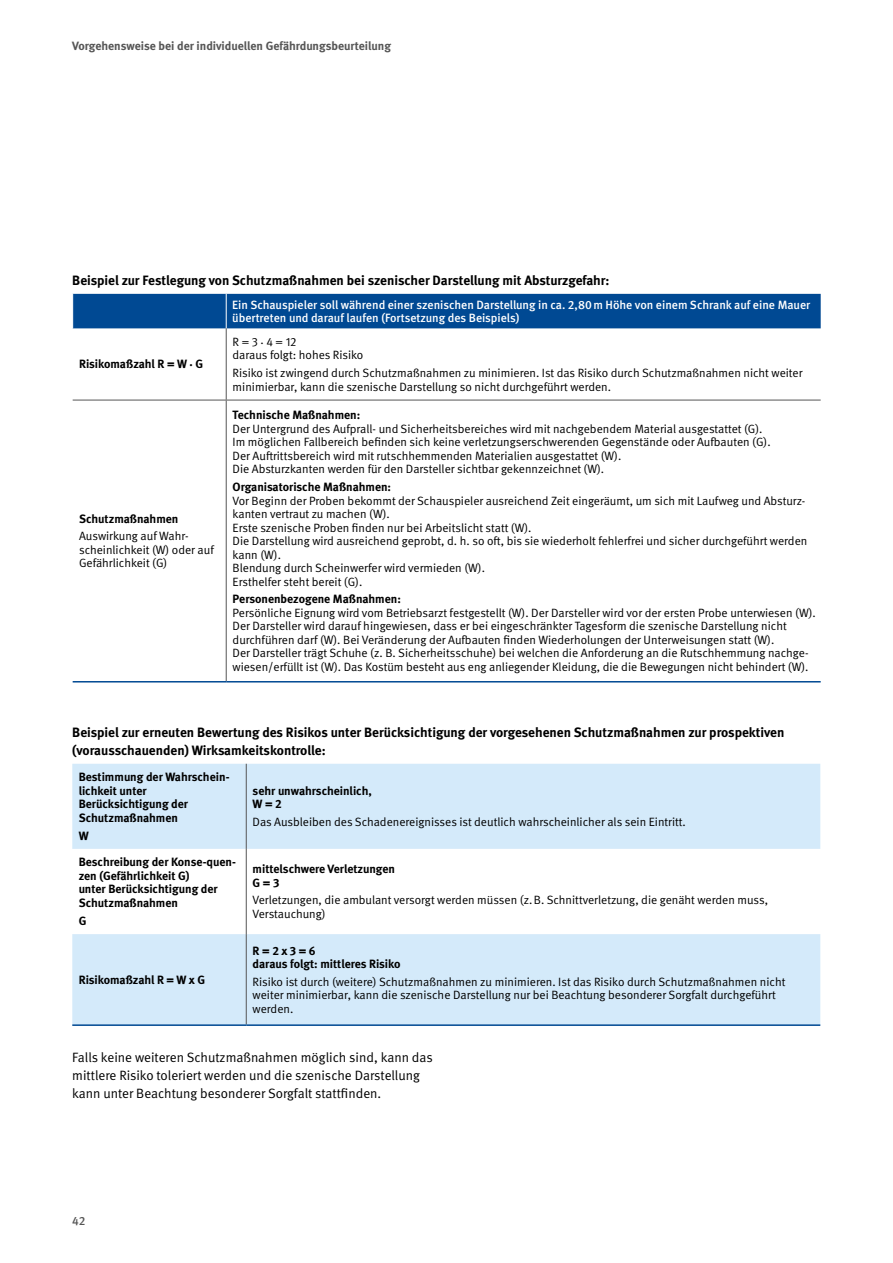
<style>
.page{position:relative;width:893px;height:1263px;background:#fff}
.page>*{position:absolute;margin:0;border:0;box-sizing:border-box;transform-origin:0 0}
.Fließtext_FT{font:700 13.5px/18px "DGUV Meta";color:#000}
.Fließtext_FT-2{font:13.5px/18px "DGUV Meta";color:#000}
.Tabellen_und_Graphen_TI{font:12px/13.5px "DGUV Meta";color:#000}
.Tabellen_und_Graphen_TI-2{font:700 12px/13.5px "DGUV Meta";color:#000}
.Tabellen_und_Graphen_TK{font:500 12px/13.5px "DGUV Meta";color:#fff}
.t1{font:700 12px "DGUV Meta";color:#565656}
.t2{font:500 12px "DGUV Meta";color:#565656}
</style>
<div class="page">
<div style="left:73px;top:294px;width:748px;height:34px;background:#004993"></div>
<hr style="left:226px;top:294px;width:1px;height:34px;background:#fff">
<hr style="left:226px;top:328px;width:1px;height:72px;background:#565656">
<hr style="left:226px;top:400px;width:1px;height:281px;background:#565656">
<hr style="left:73px;top:681px;width:153px;height:1px;background:#004993">
<hr style="left:226px;top:681px;width:595px;height:1px;background:#004993">
<hr style="left:73px;top:400px;width:153px;height:1px;background:#565656">
<hr style="left:226px;top:400px;width:595px;height:1px;background:#565656">
<div style="left:72px;top:764px;width:748px;height:260px;background:#d4eafa"></div>
<svg style="left:72px;top:849px;width:748px;height:85px"></svg>
<hr style="left:246px;top:764px;width:1px;height:85px;background:#565656">
<hr style="left:246px;top:849px;width:1px;height:85px;background:#565656">
<hr style="left:246px;top:934px;width:1px;height:90px;background:#565656">
<hr style="left:72px;top:1024px;width:174px;height:2px;background:#004993">
<hr style="left:246px;top:1024px;width:574px;height:2px;background:#004993">
<p class="t1" style="left:72px;top:39px;width:320px">Vorgehensweise bei der individuellen Gefährdungsbeurteilung</p>
<p class="Fließtext_FT" style="left:72px;top:272px;width:539px">Beispiel zur Festlegung von Schutzmaßnahmen bei szenischer Darstellung mit Absturzgefahr:</p>
<p class="Tabellen_und_Graphen_TK" style="left:232px;top:298px;width:580px">Ein Schauspieler soll während einer szenischen Darstellung in ca. 2,80m Höhe von einem Schrank auf eine Mauer übertreten und darauf laufen (Fortsetzung des Beispiels)</p>
<p class="Tabellen_und_Graphen_TI-2" style="left:79px;top:358px;width:126px">Risikomaßzahl R = W . G</p>
<p class="Tabellen_und_Graphen_TI" style="left:233px;top:335px;width:65px">R = 3 . 4 = 12</p>
<p class="Tabellen_und_Graphen_TI" style="left:233px;top:349px;width:132px">daraus folgt: hohes Risiko</p>
<p class="Tabellen_und_Graphen_TI" style="left:233px;top:367px;width:571px">Risiko ist zwingend durch Schutzmaßnahmen zu minimieren. Ist das Risiko durch Schutzmaßnahmen nicht weiter minimierbar, kann die szenische Darstellung so nicht durchgeführt werden.</p>
<p class="Tabellen_und_Graphen_TI-2" style="left:79px;top:512px;width:101px">Schutzmaßnahmen</p>
<p class="Tabellen_und_Graphen_TI" style="left:79px;top:530px;width:136px">Auswirkung auf Wahr&shy;scheinlichkeit (W) oder auf<br>Gefährlichkeit (G)</p>
<p class="Tabellen_und_Graphen_TI-2" style="left:233px;top:409px;width:129px">Technische Maßnahmen:</p>
<p class="Tabellen_und_Graphen_TI" style="left:233px;top:422px;width:531px">Der Untergrund des Aufprall- und Sicherheitsbereiches wird mit nachgebendem Material ausgestattet (G).</p>
<p class="Tabellen_und_Graphen_TI" style="left:233px;top:436px;width:540px">Im möglichen Fallbereich befinden sich keine verletzungserschwerenden Gegenstände oder Aufbauten (G).</p>
<p class="Tabellen_und_Graphen_TI" style="left:233px;top:449px;width:390px">Der Auftrittsbereich wird mit rutschhemmenden Materialien ausgestattet (W).</p>
<p class="Tabellen_und_Graphen_TI" style="left:233px;top:463px;width:373px">Die Absturzkanten werden für den Darsteller sichtbar gekennzeichnet (W).</p>
<p class="Tabellen_und_Graphen_TI-2" style="left:233px;top:480px;width:160px">Organisatorische Maßnahmen:</p>
<p class="Tabellen_und_Graphen_TI" style="left:233px;top:494px;width:574px">Vor Beginn der Proben bekommt der Schauspieler ausreichend Zeit eingeräumt, um sich mit Laufweg und Absturz&shy;kanten vertraut zu machen (W).</p>
<p class="Tabellen_und_Graphen_TI" style="left:233px;top:521px;width:300px">Erste szenische Proben finden nur bei Arbeitslicht statt (W).</p>
<p class="Tabellen_und_Graphen_TI" style="left:233px;top:534px;width:576px">Die Darstellung wird ausreichend geprobt, d. h. so oft, bis sie wiederholt fehlerfrei und sicher durchgeführt werden kann (W).</p>
<p class="Tabellen_und_Graphen_TI" style="left:233px;top:561px;width:254px">Blendung durch Scheinwerfer wird vermieden (W).</p>
<p class="Tabellen_und_Graphen_TI" style="left:233px;top:575px;width:131px">Ersthelfer steht bereit (G).</p>
<p class="Tabellen_und_Graphen_TI-2" style="left:233px;top:593px;width:170px">Personenbezogene Maßnahmen:</p>
<p class="Tabellen_und_Graphen_TI" style="left:233px;top:606px;width:585px">Persönliche Eignung wird vom Betriebsarzt festgestellt (W). Der Darsteller wird vor der ersten Probe unterwiesen (W).<br>Der Darsteller wird darauf hingewiesen, dass er bei eingeschränkter Tagesform die szenische Darstellung nicht durchführen darf (W). Bei Veränderung der Aufbauten finden Wiederholungen der Unterweisungen statt (W).</p>
<p class="Tabellen_und_Graphen_TI" style="left:233px;top:647px;width:577px">Der Darsteller trägt Schuhe (z. B. Sicherheitsschuhe) bei welchen die Anforderung an die Rutschhemmung nachge&shy;wiesen/erfüllt ist (W). Das Kostüm besteht aus eng anliegender Kleidung, die die Bewegungen nicht behindert (W).</p>
<p class="Fließtext_FT" style="left:72px;top:723px;width:713px">Beispiel zur erneuten Bewertung des Risikos unter Berücksichtigung der vorgesehenen Schutzmaßnahmen zur prospektiven (vorausschauenden) Wirksamkeitskontrolle:</p>
<p class="Tabellen_und_Graphen_TI-2" style="left:79px;top:771px;width:152px">Bestimmung der Wahrschein&shy;lichkeit unter<br>Berücksichtigung der<br>Schutzmaßnahmen</p>
<p class="Tabellen_und_Graphen_TI-2" style="left:79px;top:829px;width:11px">W</p>
<p class="Tabellen_und_Graphen_TI-2" style="left:253px;top:784px;width:121px">sehr unwahrscheinlich,</p>
<p class="Tabellen_und_Graphen_TI-2" style="left:253px;top:798px;width:31px">W = 2</p>
<p class="Tabellen_und_Graphen_TI" style="left:253px;top:815px;width:435px">Das Ausbleiben des Schadenereignisses ist deutlich wahrscheinlicher als sein Eintritt.</p>
<p class="Tabellen_und_Graphen_TI-2" style="left:79px;top:856px;width:159px">Beschreibung der Konse-quen&shy;zen (Gefährlichkeit G)</p>
<p class="Tabellen_und_Graphen_TI-2" style="left:79px;top:883px;width:141px">unter Berücksichtigung der<br>Schutzmaßnahmen</p>
<p class="Tabellen_und_Graphen_TI-2" style="left:79px;top:914px;width:9px">G</p>
<p class="Tabellen_und_Graphen_TI-2" style="left:253px;top:863px;width:144px">mittelschwere Verletzungen</p>
<p class="Tabellen_und_Graphen_TI-2" style="left:253px;top:876px;width:28px">G = 3</p>
<p class="Tabellen_und_Graphen_TI" style="left:253px;top:894px;width:517px">Verletzungen, die ambulant versorgt werden müssen (z.B. Schnittverletzung, die genäht werden muss,<br>Verstauchung)</p>
<p class="Tabellen_und_Graphen_TI-2" style="left:253px;top:944px;width:65px">R = 2 x 3 = 6</p>
<p class="Tabellen_und_Graphen_TI-2" style="left:253px;top:957px;width:150px">daraus folgt: mittleres Risiko</p>
<p class="Tabellen_und_Graphen_TI" style="left:253px;top:975px;width:534px">Risiko ist durch (weitere) Schutzmaßnahmen zu minimieren. Ist das Risiko durch Schutzmaßnahmen nicht weiter minimierbar, kann die szenische Darstellung nur bei Beachtung besonderer Sorgfalt durchgeführt werden.</p>
<p class="Fließtext_FT-2" style="left:72px;top:1049px;width:362px">Falls keine weiteren Schutzmaßnahmen möglich sind, kann das mittlere Risiko toleriert werden und die szenische Darstellung kann unter Beachtung besonderer Sorgfalt stattfinden.</p>
<p class="Tabellen_und_Graphen_TI-2" style="left:79px;top:973px;width:128px">Risikomaßzahl R = W x G</p>
<p class="t2" style="left:72px;top:1213px;width:15px">42</p>
</div>
